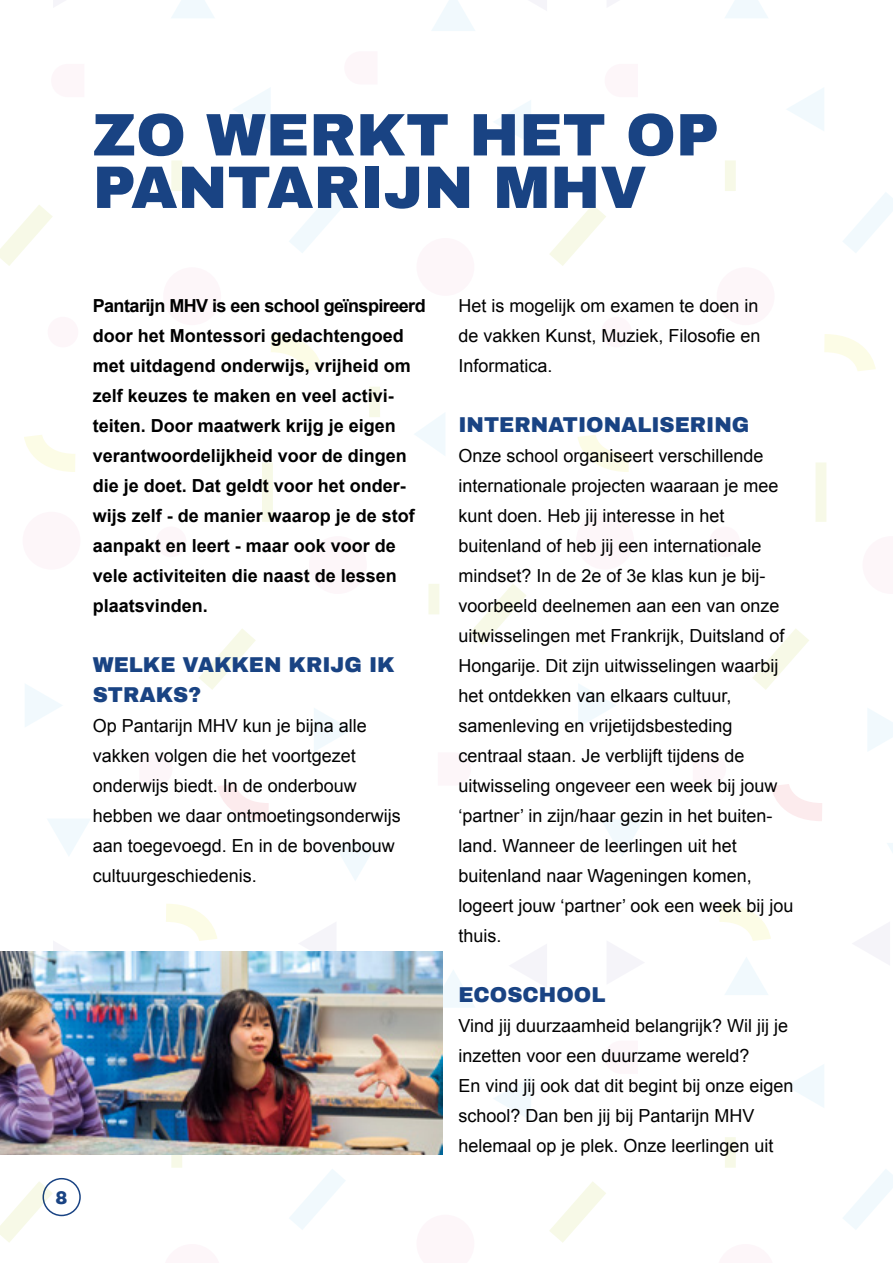
<style>
.page{position:relative;width:893px;height:1263px;background:#fff}
.page>*{position:absolute;margin:0;border:0;box-sizing:border-box;transform-origin:0 0}
.t1{font:900 60px/52.5px "Archivo";color:#194383}
.t2{font:900 21px/30px "Archivo";color:#194383}
.t3{font:18px/30px "Arial";color:#000}
.t4{font:700 18px/30px "Arial";color:#000}
.t5{font:900 18px "Archivo";color:#194383}
</style>
<div class="page">
<svg style="left:43px;top:1179px;width:37px;height:36px"></svg>
<div style="left:43px;top:1178px;width:38px;height:38px;border:2px solid #194383;border-radius:50%"></div>
<div style="left:416px;top:238px;width:58px;height:58px;background:#fdf6f9;border-radius:50%"></div>
<svg style="left:550px;top:205px;width:56px;height:61px"></svg>
<svg style="left:577px;top:435px;width:52px;height:37px"></svg>
<div style="left:601px;top:317px;width:31px;height:30px;background:#fdf6f9;border-radius:50%"></div>
<svg style="left:432px;top:0;width:43px;height:31px"></svg>
<svg style="left:494px;top:100px;width:37px;height:44px"></svg>
<svg style="left:530px;top:0;width:17px;height:10px"></svg>
<div style="left:428px;top:584px;width:11px;height:30px;background:#f7f9e7"></div>
<div style="left:815px;top:462px;width:11px;height:60px;background:#f7f9e7"></div>
<svg style="left:752px;top:629px;width:57px;height:61px"></svg>
<svg style="left:824px;top:334px;width:52px;height:37px"></svg>
<div style="left:709px;top:526px;width:31px;height:31px;background:#fdf6f9;border-radius:50%"></div>
<svg style="left:887px;top:843px;width:6px;height:10px"></svg>
<svg style="left:868px;top:708px;width:25px;height:43px"></svg>
<svg style="left:607px;top:0;width:11px;height:7px"></svg>
<div style="left:725px;top:160px;width:11px;height:31px;background:#f7f9e7"></div>
<div style="left:576px;top:512px;width:58px;height:58px;background:#fdf6f9;border-radius:50%"></div>
<svg style="left:470px;top:584px;width:56px;height:61px"></svg>
<svg style="left:601px;top:819px;width:43px;height:37px"></svg>
<svg style="left:578px;top:684px;width:38px;height:43px"></svg>
<svg style="left:771px;top:784px;width:51px;height:37px"></svg>
<div style="left:717px;top:267px;width:58px;height:58px;background:#fdf6f9;border-radius:50%"></div>
<svg style="left:843px;top:192px;width:50px;height:61px"></svg>
<svg style="left:725px;top:0;width:43px;height:18px"></svg>
<svg style="left:787px;top:88px;width:37px;height:43px"></svg>
<svg style="left:414px;top:413px;width:31px;height:43px"></svg>
<svg style="left:0;top:205px;width:53px;height:61px"></svg>
<svg style="left:24px;top:435px;width:51px;height:37px"></svg>
<div style="left:48px;top:317px;width:30px;height:30px;background:#fdf6f9;border-radius:50%"></div>
<div style="left:262px;top:462px;width:11px;height:60px;background:#f7f9e7"></div>
<div style="left:309px;top:536px;width:58px;height:58px;background:#fdf6f9;border-radius:50%"></div>
<svg style="left:199px;top:629px;width:57px;height:61px"></svg>
<svg style="left:271px;top:334px;width:51px;height:37px"></svg>
<div style="left:156px;top:526px;width:31px;height:31px;background:#fdf6f9;border-radius:50%"></div>
<svg style="left:334px;top:843px;width:43px;height:38px"></svg>
<svg style="left:314px;top:708px;width:37px;height:43px"></svg>
<svg style="left:54px;top:0;width:11px;height:7px"></svg>
<div style="left:369px;top:387px;width:11px;height:30px;background:#f7f9e7"></div>
<div style="left:171px;top:160px;width:11px;height:31px;background:#f7f9e7"></div>
<div style="left:23px;top:512px;width:57px;height:58px;background:#fdf6f9;border-radius:50%"></div>
<svg style="left:47px;top:819px;width:43px;height:37px"></svg>
<svg style="left:25px;top:684px;width:37px;height:43px"></svg>
<svg style="left:217px;top:784px;width:52px;height:37px"></svg>
<div style="left:163px;top:267px;width:58px;height:58px;background:#fdf6f9;border-radius:50%"></div>
<svg style="left:289px;top:192px;width:56px;height:61px"></svg>
<svg style="left:171px;top:0;width:43px;height:18px"></svg>
<svg style="left:233px;top:88px;width:38px;height:43px"></svg>
<svg style="left:549px;top:1181px;width:57px;height:62px"></svg>
<svg style="left:442px;top:969px;width:33px;height:39px"></svg>
<svg style="left:493px;top:1077px;width:38px;height:43px"></svg>
<svg style="left:510px;top:945px;width:37px;height:42px"></svg>
<svg style="left:853px;top:922px;width:37px;height:43px"></svg>
<svg style="left:607px;top:942px;width:37px;height:42px"></svg>
<div style="left:725px;top:1137px;width:11px;height:31px;background:#f7f9e7"></div>
<svg style="left:843px;top:1169px;width:50px;height:61px"></svg>
<svg style="left:719px;top:904px;width:52px;height:91px"></svg>
<svg style="left:787px;top:1064px;width:37px;height:44px"></svg>
<svg style="left:0;top:1178px;width:72px;height:65px"></svg>
<svg style="left:299px;top:923px;width:37px;height:28px"></svg>
<svg style="left:54px;top:942px;width:15px;height:9px"></svg>
<div style="left:171px;top:1137px;width:11px;height:31px;background:#f7f9e7"></div>
<svg style="left:289px;top:1169px;width:56px;height:61px"></svg>
<svg style="left:166px;top:904px;width:51px;height:37px"></svg>
<img style="left:0;top:951px;width:442px;height:204px">
<h1 class="t1" style="left:93px;top:108px;width:628px">ZO WERKT HET OP<br>PANTARIJN MHV</h1>
<p class="t4" style="left:93px;top:292px;width:335px">Pantarijn MHV is een school geïnspireerd door het Montessori gedachtengoed met uitdagend onderwijs, vrijheid om zelf keuzes te maken en veel activi&shy;teiten. Door maatwerk krijg je eigen verantwoordelijkheid voor de dingen die je doet. Dat geldt voor het onder&shy;wijs zelf - de manier waarop je de stof aanpakt en leert - maar ook voor de vele activiteiten die naast de lessen plaatsvinden.</p>
<p class="t2" style="left:93px;top:650px;width:304px">WELKE VAKKEN KRIJG IK<br>STRAKS?</p>
<p class="t3" style="left:93px;top:711px;width:310px">Op Pantarijn MHV kun je bijna alle vakken volgen die het voortgezet onderwijs biedt. In de onderbouw hebben we daar ontmoetingsonderwijs aan toegevoegd. En in de bovenbouw cultuurgeschiedenis.</p>
<p class="t5" style="left:56px;top:1187px;width:14px">8</p>
<p class="t3" style="left:458px;top:291px;width:304px;text-align:justify">Het is mogelijk om examen te doen in de vakken Kunst, Muziek, Filosofie en Informatica.</p>
<p class="t2" style="left:458px;top:410px;width:292px">INTERNATIONALISERING</p>
<p class="t3" style="left:458px;top:441px;width:337px">Onze school organiseert verschillende internationale projecten waaraan je mee kunt doen. Heb jij interesse in het buitenland of heb jij een internationale mindset? In de 2e of 3e klas kun je bij&shy;voorbeeld deelnemen aan een van onze uitwisselingen met Frankrijk, Duitsland of Hongarije. Dit zijn uitwisselingen waarbij het ontdekken van elkaars cultuur, samenleving en vrijetijdsbesteding centraal staan. Je verblijft tijdens de uitwisseling ongeveer een week bij jouw ‘partner’ in zijn/haar gezin in het buiten&shy;land. Wanneer de leerlingen uit het buitenland naar Wageningen komen, logeert jouw ‘partner’ ook een week bij jou thuis.</p>
<p class="t2" style="left:458px;top:980px;width:148px">ECOSCHOOL</p>
<p class="t3" style="left:458px;top:1011px;width:337px">Vind jij duurzaamheid belangrijk? Wil jij je inzetten voor een duurzame wereld?<br>En vind jij ook dat dit begint bij onze eigen school? Dan ben jij bij Pantarijn MHV helemaal op je plek. Onze leerlingen uit</p>
</div>
